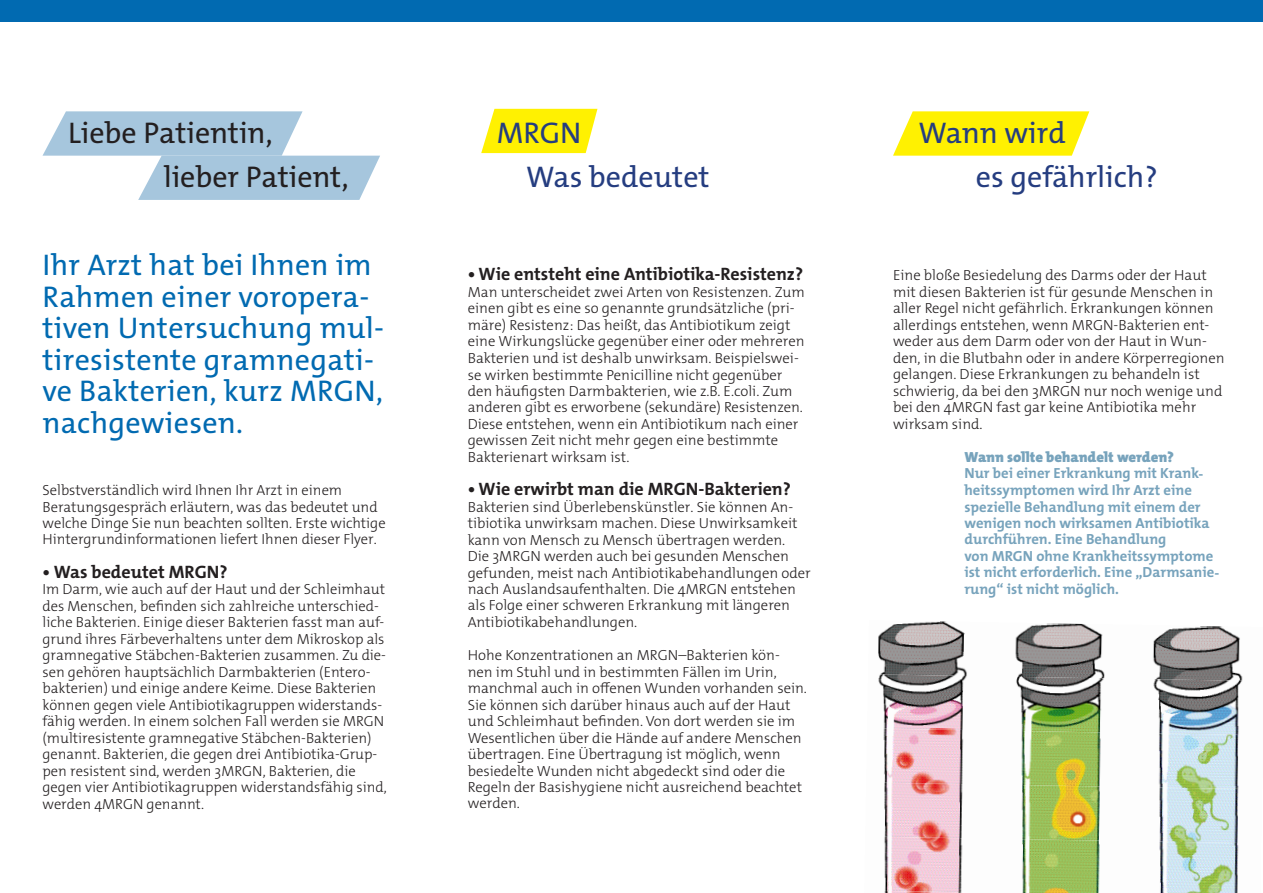
<style>
.page{position:relative;width:1263px;height:893px;background:#fff}
.page>*{position:absolute;margin:0;border:0;box-sizing:border-box;transform-origin:0 0}
.t1{font:30px/31.5px "The Mix Os F";letter-spacing:.01em;color:#016ab1}
.t2{font:30px "The Mix Os F";color:#253d80}
.t3{font:30px "The Mix Os F";color:#231f20}
.t4{font:700 18px "The Mix Os F";color:#231f20}
.t5{font:300 14.7px/16.5px "The Mix Os F";color:#231f20}
.t6{font:700 14.7px/16.5px "The Mix Os F";color:#77a3bc}
.t7{font:900 14.7px "The Mix Os F";color:#77a3bc}
</style>
<div class="page">
<div style="left:0;top:0;width:1263px;height:21px;background:#016ab1"></div>
<img style="left:878px;top:621px;width:362px;height:53px">
<img style="left:878px;top:674px;width:365px;height:54px">
<img style="left:883px;top:728px;width:356px;height:54px">
<img style="left:884px;top:782px;width:355px;height:54px">
<img style="left:884px;top:836px;width:355px;height:57px">
<img style="left:884px;top:890px;width:122px;height:3px">
<svg style="left:481px;top:109px;width:116px;height:44px;background:#fff21b"></svg>
<svg style="left:893px;top:111px;width:196px;height:45px;background:#fff21c"></svg>
<svg style="left:43px;top:111px;width:337px;height:89px"></svg>
<h1 class="t3" style="left:68px;top:114px;width:206px">Liebe Patientin,</h1>
<h1 class="t2" style="left:497px;top:114px;width:86px">MRGN</h1>
<h1 class="t2" style="left:918px;top:114px;width:149px">Wann wird</h1>
<h1 class="t3" style="left:164px;top:158px;width:186px">lieber Patient,</h1>
<h1 class="t2" style="left:526px;top:158px;width:185px">Was bedeutet</h1>
<h1 class="t2" style="left:976px;top:158px;width:183px">es gefährlich?</h1>
<h1 class="t1" style="left:43px;top:250px;width:343px">Ihr Arzt hat bei Ihnen im<br>Rahmen einer voropera&shy;tiven Untersuchung mul&shy;tiresistente gramnegati&shy;ve Bakterien, kurz MRGN, nachgewiesen.</h1>
<p class="t5" style="left:43px;top:482px;width:345px">Selbstverständlich wird Ihnen Ihr Arzt in einem Beratungsgespräch erläutern, was das bedeutet und welche Dinge Sie nun beachten sollten. Erste wichtige Hintergrundinformationen liefert Ihnen dieser Flyer.</p>
<p class="t4" style="left:43px;top:560px;width:187px">• Was bedeutet MRGN?</p>
<p class="t5" style="left:43px;top:581px;width:346px">Im Darm, wie auch auf der Haut und der Schleimhaut des Menschen, befinden sich zahlreiche unterschied&shy;liche Bakterien. Einige dieser Bakterien fasst man auf&shy;grund ihres Färbeverhaltens unter dem Mikroskop als gramnegative Stäbchen-Bakterien zusammen. Zu die&shy;sen gehören hauptsächlich Darmbakterien (Entero&shy;bakterien) und einige andere Keime. Diese Bakterien können gegen viele Antibiotikagruppen widerstands&shy;fähig werden. In einem solchen Fall werden sie MRGN (multiresistente gramnegative Stäbchen-Bakterien) genannt. Bakterien, die gegen drei Antibiotika-Grup&shy;pen resistent sind, werden 3MRGN, Bakterien, die gegen vier Antibiotikagruppen widerstandsfähig sind, werden 4MRGN genannt.</p>
<p class="t4" style="left:468px;top:263px;width:337px">• Wie entsteht eine Antibiotika-Resistenz?</p>
<p class="t5" style="left:468px;top:284px;width:338px">Man unterscheidet zwei Arten von Resistenzen. Zum einen gibt es eine so genannte grundsätzliche (pri&shy;märe) Resistenz: Das heißt, das Antibiotikum zeigt eine Wirkungslücke gegenüber einer oder mehreren Bakterien und ist deshalb unwirksam. Beispielswei&shy;se wirken bestimmte Penicilline nicht gegenüber den häufigsten Darmbakterien, wie z.B. E.coli. Zum anderen gibt es erworbene (sekundäre) Resistenzen.<br>Diese entstehen, wenn ein Antibiotikum nach einer gewissen Zeit nicht mehr gegen eine bestimmte Bakterienart wirksam ist.</p>
<p class="t4" style="left:468px;top:477px;width:325px">• Wie erwirbt man die MRGN-Bakterien?</p>
<p class="t5" style="left:468px;top:498px;width:344px">Bakterien sind Überlebenskünstler. Sie können An&shy;tibiotika unwirksam machen. Diese Unwirksamkeit kann von Mensch zu Mensch übertragen werden.<br>Die 3MRGN werden auch bei gesunden Menschen gefunden, meist nach Antibiotikabehandlungen oder nach Auslandsaufenthalten. Die 4MRGN entstehen als Folge einer schweren Erkrankung mit längeren Antibiotikabehandlungen.</p>
<p class="t5" style="left:468px;top:647px;width:341px">Hohe Konzentrationen an MRGN–Bakterien kön&shy;nen im Stuhl und in bestimmten Fällen im Urin, manchmal auch in offenen Wunden vorhanden sein.<br>Sie können sich darüber hinaus auch auf der Haut und Schleimhaut befinden. Von dort werden sie im Wesentlichen über die Hände auf andere Menschen übertragen. Eine Übertragung ist möglich, wenn besiedelte Wunden nicht abgedeckt sind oder die Regeln der Basishygiene nicht ausreichend beachtet werden.</p>
<p class="t5" style="left:893px;top:267px;width:333px">Eine bloße Besiedelung des Darms oder der Haut mit diesen Bakterien ist für gesunde Menschen in aller Regel nicht gefährlich. Erkrankungen können allerdings entstehen, wenn MRGN-Bakterien ent&shy;weder aus dem Darm oder von der Haut in Wun&shy;den, in die Blutbahn oder in andere Körperregionen gelangen. Diese Erkrankungen zu behandeln ist schwierig, da bei den 3MRGN nur noch wenige und bei den 4MRGN fast gar keine Antibiotika mehr wirksam sind.</p>
<p class="t7" style="left:964px;top:448px;width:211px">Wann sollte behandelt werden?</p>
<p class="t6" style="left:964px;top:465px;width:256px">Nur bei einer Erkrankung mit Krank&shy;heitssymptomen wird Ihr Arzt eine spezielle Behandlung mit einem der wenigen noch wirksamen Antibiotika durchführen. Eine Behandlung<br>von MRGN ohne Krankheitssymptome ist nicht erforderlich. Eine „Darmsanie&shy;rung“ ist nicht möglich.</p>
</div>
